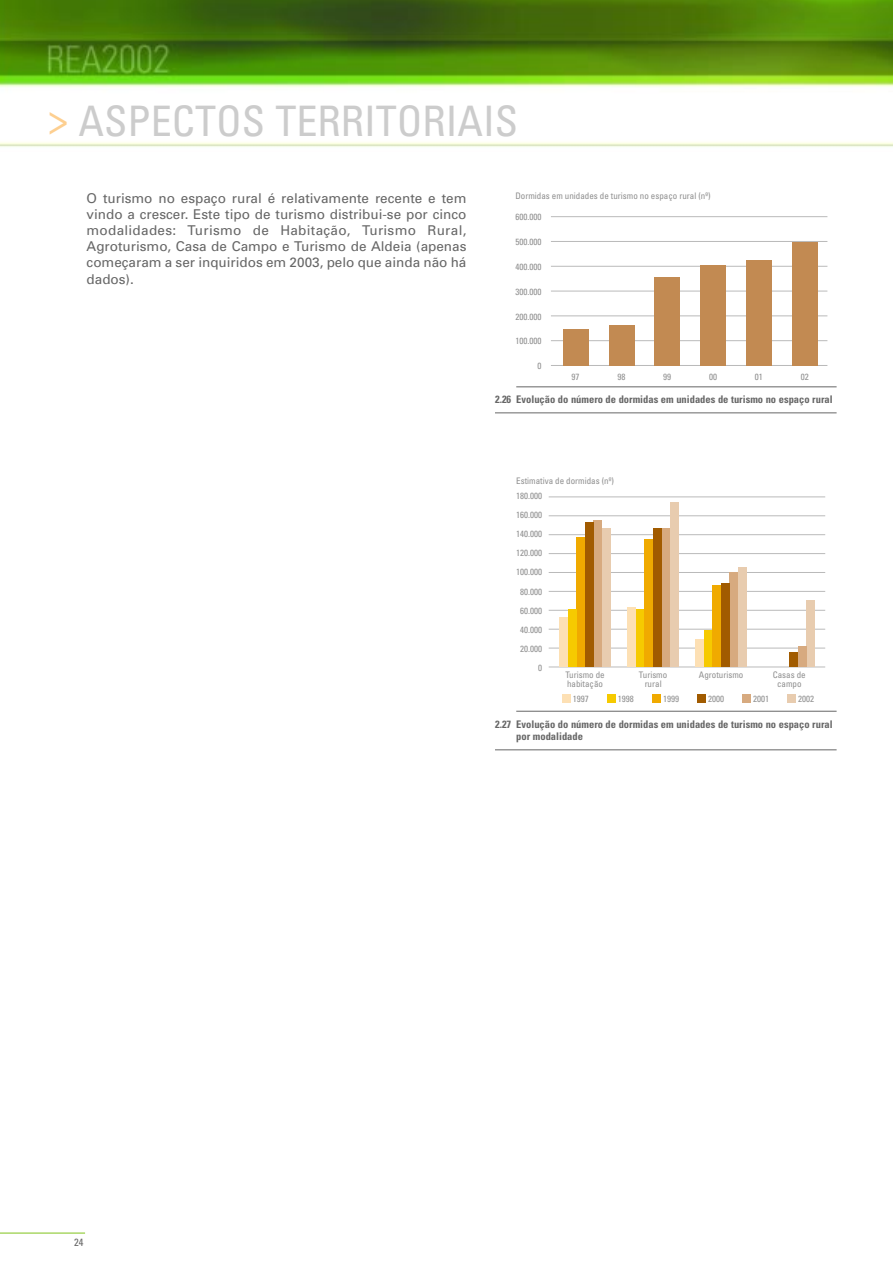
<style>
.page{position:relative;width:893px;height:1263px;background:#fff}
.page>*{position:absolute;margin:0;border:0;box-sizing:border-box;transform-origin:0 0}
.t1{font:condensed 42px "Univers";color:#ccc}
.t2{font:13.5px/16.2px "Univers";color:#666;text-align:justify}
.t3{font:700 condensed 10.5px/12.6px "Univers";color:#666}
.t4{font:condensed 10.5px "Univers";color:#666}
.t5{font:condensed 9px/9px "Univers";color:#8f8f8f}
.s1{font-size:42.6px;color:#fdcf90}
</style>
<div class="page">
<hr style="left:0;top:1233px;width:85px;height:1px;background:#80c31b">
<img style="left:0;top:0;width:892px;height:147px">
<hr style="left:551px;top:216px;width:276px;height:1px;background:#bababa">
<hr style="left:551px;top:340px;width:276px;height:1px;background:#bababa">
<hr style="left:551px;top:291px;width:276px;height:1px;background:#bababa">
<hr style="left:551px;top:266px;width:276px;height:1px;background:#bababa">
<hr style="left:551px;top:316px;width:276px;height:1px;background:#bababa">
<hr style="left:551px;top:365px;width:276px;height:1px;background:#bababa">
<hr style="left:551px;top:241px;width:276px;height:1px;background:#bababa">
<div style="left:792px;top:242px;width:25px;height:123px;background:#c28a52"></div>
<div style="left:746px;top:260px;width:25px;height:105px;background:#c28a52"></div>
<div style="left:700px;top:265px;width:26px;height:100px;background:#c28a52"></div>
<div style="left:654px;top:277px;width:26px;height:88px;background:#c28a52"></div>
<div style="left:608px;top:325px;width:26px;height:40px;background:#c28a52"></div>
<div style="left:563px;top:329px;width:25px;height:36px;background:#c28a52"></div>
<hr style="left:516px;top:386px;width:320px;height:1px;background:#666">
<hr style="left:495px;top:412px;width:341px;height:1px;background:#666">
<hr style="left:548px;top:591px;width:277px;height:1px;background:#bababa">
<hr style="left:548px;top:667px;width:277px;height:1px;background:#bababa">
<hr style="left:548px;top:497px;width:277px;height:1px;background:#bababa">
<hr style="left:548px;top:553px;width:277px;height:1px;background:#bababa">
<hr style="left:548px;top:629px;width:277px;height:1px;background:#bababa">
<hr style="left:548px;top:610px;width:277px;height:1px;background:#bababa">
<hr style="left:548px;top:515px;width:277px;height:1px;background:#bababa">
<hr style="left:548px;top:572px;width:277px;height:1px;background:#bababa">
<hr style="left:548px;top:648px;width:277px;height:1px;background:#bababa">
<hr style="left:548px;top:534px;width:277px;height:1px;background:#bababa">
<div style="left:562px;top:695px;width:8px;height:8px;background:#fde0b4"></div>
<div style="left:607px;top:695px;width:8px;height:8px;background:#f6ca00"></div>
<div style="left:652px;top:695px;width:8px;height:8px;background:#f0aa00"></div>
<div style="left:697px;top:695px;width:8px;height:8px;background:#a15b00"></div>
<div style="left:742px;top:695px;width:8px;height:8px;background:#d7aa7f"></div>
<div style="left:787px;top:695px;width:9px;height:8px;background:#e8ccaf"></div>
<div style="left:806px;top:600px;width:8px;height:67px;background:#e8ccaf"></div>
<div style="left:738px;top:567px;width:8px;height:100px;background:#e8ccaf"></div>
<div style="left:670px;top:502px;width:8px;height:165px;background:#e8ccaf"></div>
<div style="left:602px;top:528px;width:8px;height:139px;background:#e8ccaf"></div>
<div style="left:797px;top:647px;width:9px;height:20px;background:#d7aa7f"></div>
<div style="left:729px;top:573px;width:9px;height:94px;background:#d7aa7f"></div>
<div style="left:661px;top:528px;width:9px;height:139px;background:#d7aa7f"></div>
<div style="left:593px;top:521px;width:9px;height:146px;background:#d7aa7f"></div>
<div style="left:789px;top:652px;width:8px;height:15px;background:#a15b00"></div>
<div style="left:721px;top:584px;width:8px;height:83px;background:#a15b00"></div>
<div style="left:653px;top:528px;width:8px;height:139px;background:#a15b00"></div>
<div style="left:585px;top:523px;width:8px;height:144px;background:#a15b00"></div>
<div style="left:576px;top:538px;width:9px;height:129px;background:#f0aa00"></div>
<div style="left:568px;top:610px;width:8px;height:57px;background:#f6ca00"></div>
<div style="left:559px;top:617px;width:9px;height:50px;background:#fde0b4"></div>
<div style="left:627px;top:608px;width:9px;height:59px;background:#fde0b4"></div>
<div style="left:636px;top:610px;width:8px;height:57px;background:#f6ca00"></div>
<div style="left:644px;top:539px;width:9px;height:128px;background:#f0aa00"></div>
<div style="left:695px;top:639px;width:9px;height:28px;background:#fde0b4"></div>
<div style="left:704px;top:630px;width:8px;height:37px;background:#f6ca00"></div>
<div style="left:712px;top:586px;width:9px;height:81px;background:#f0aa00"></div>
<hr style="left:516px;top:711px;width:320px;height:1px;background:#666">
<hr style="left:495px;top:749px;width:341px;height:1px;background:#666">
<h1 class="t1" style="left:48px;top:106px;width:471px"><span class="s1">&gt;</span> ASPECTOS TERRITORIAIS</h1>
<p class="t2" style="left:87px;top:191px;width:381px">O turismo no espaço rural é relativamente recente e tem vindo a crescer. Este tipo de turismo distribui-se por cinco modalidades: Turismo de Habitação, Turismo Rural, Agroturismo, Casa de Campo e Turismo de Aldeia (apenas começaram a ser inquiridos em 2003, pelo que ainda não há dados).</p>
<p class="t5" style="left:515px;top:192px;width:197px">Dormidas em unidades de turismo no espaço rural (nº)</p>
<p class="t5" style="left:515px;top:213px;width:27px">600.000</p>
<p class="t5" style="left:515px;top:238px;width:27px">500.000</p>
<p class="t5" style="left:515px;top:263px;width:27px">400.000</p>
<p class="t5" style="left:515px;top:288px;width:27px">300.000</p>
<p class="t5" style="left:515px;top:313px;width:27px">200.000</p>
<p class="t5" style="left:515px;top:338px;width:27px">100.000</p>
<p class="t5" style="left:537px;top:362px;width:5px">0</p>
<p class="t5" style="left:617px;top:373px;width:9px">98</p>
<p class="t5" style="left:663px;top:373px;width:9px">99</p>
<p class="t3" style="left:495px;top:394px;width:339px">2.26 Evolução do número de dormidas em unidades de turismo no espaço rural</p>
<p class="t5" style="left:571px;top:373px;width:9px">97</p>
<p class="t5" style="left:709px;top:373px;width:9px">00</p>
<p class="t5" style="left:755px;top:373px;width:9px">01</p>
<p class="t5" style="left:800px;top:373px;width:9px">02</p>
<p class="t5" style="left:516px;top:477px;width:99px">Estimativa de dormidas (nº)</p>
<p class="t5" style="left:516px;top:492px;width:27px">180.000</p>
<p class="t5" style="left:516px;top:511px;width:27px">160.000</p>
<p class="t5" style="left:516px;top:549px;width:27px">120.000</p>
<p class="t5" style="left:520px;top:588px;width:23px">80.000</p>
<p class="t5" style="left:520px;top:621px;width:23px;line-height:19px">40.000<br>20.000</p>
<p class="t5" style="left:516px;top:530px;width:27px">140.000</p>
<p class="t5" style="left:516px;top:569px;width:27px">100.000</p>
<p class="t5" style="left:520px;top:607px;width:23px">60.000</p>
<p class="t5" style="left:538px;top:664px;width:5px">0</p>
<p class="t5" style="left:565px;top:671px;width:41px">Turismo de habitação</p>
<p class="t5" style="left:639px;top:671px;width:30px;text-align:center">Turismo rural</p>
<p class="t5" style="left:699px;top:671px;width:46px">Agroturismo</p>
<p class="t5" style="left:772px;top:671px;width:34px;text-align:center">Casas de campo</p>
<p class="t5" style="left:573px;top:695px;width:17px">1997</p>
<p class="t5" style="left:618px;top:695px;width:17px">1998</p>
<p class="t5" style="left:663px;top:695px;width:17px">1999</p>
<p class="t5" style="left:708px;top:695px;width:17px">2000</p>
<p class="t5" style="left:753px;top:695px;width:17px">2001</p>
<p class="t5" style="left:798px;top:695px;width:17px">2002</p>
<p class="t3" style="left:516px;top:719px;width:318px;text-indent:-21px">2.27 Evolução do número de dormidas em unidades de turismo no espaço rural por modalidade</p>
<p class="t4" style="left:74px;top:1239px;width:11px">24</p>
</div>
